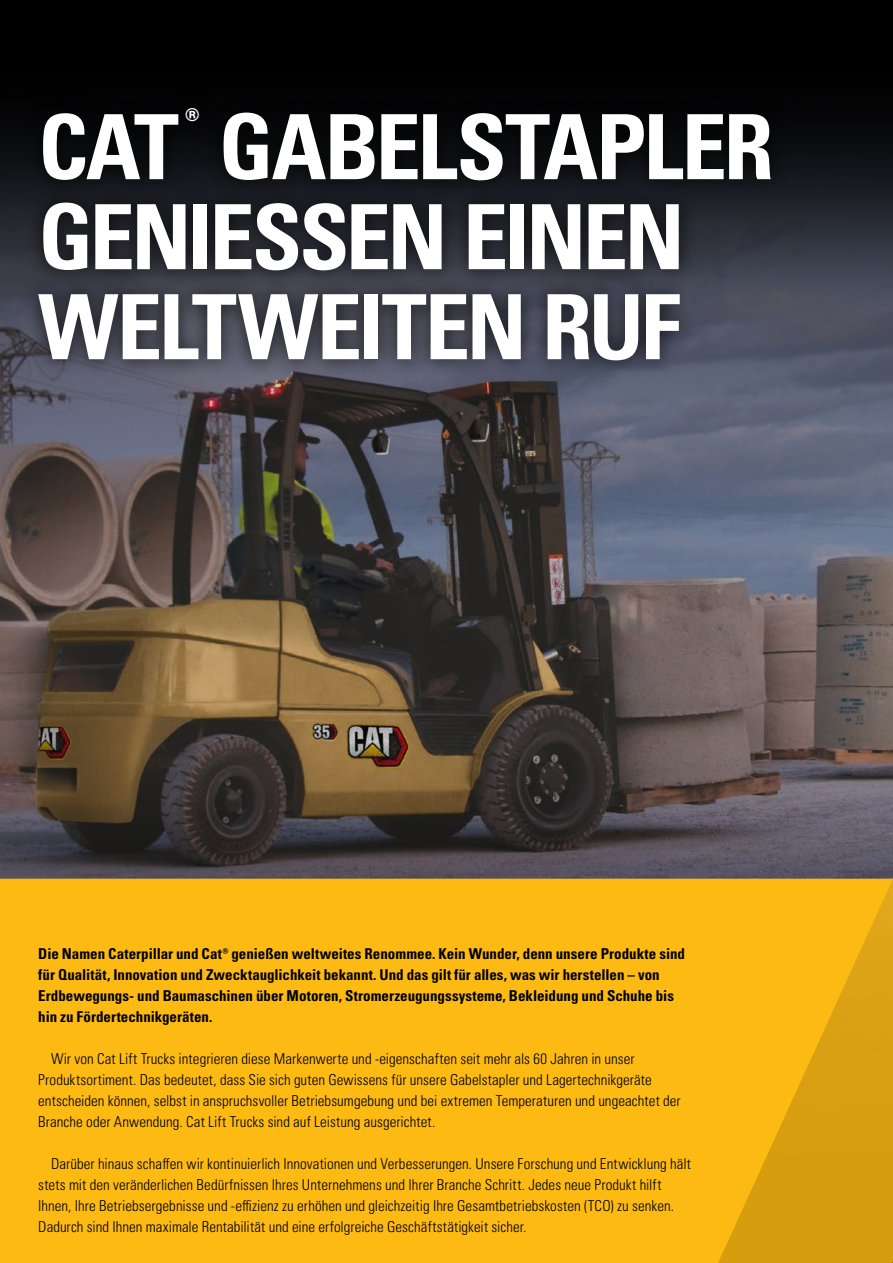
<style>
.page{position:relative;width:893px;height:1263px;background:#fff}
.page>*{position:absolute;margin:0;border:0;box-sizing:border-box;transform-origin:0 0}
.t1{font:90px/90px "Univers LTCYR 67 Bold Cond";letter-spacing:-.035em;color:#fff}
.t2{font:36px "Univers LTCYR 67 Bold Cond";color:#fff}
.t3{font:15px/21px "Univers LTCYR 47 Light Cond";letter-spacing:.005em;color:#000}
.t4{font:15px/21px "Univers LTCYR 67 Bold Cond";color:#000}
</style>
<div class="page">
<img style="left:0;top:0;width:893px;height:879px">
<div style="left:0;top:879px;width:711px;height:384px;background:#fdba12"></div>
<svg style="left:711px;top:879px;width:176px;height:384px;background:#ecae11"></svg>
<svg style="left:887px;top:879px;width:6px;height:384px;background:#d9a013"></svg>
<div style="left:21px;top:91px;width:767px;height:288px;background:#000;opacity:.75"></div>
<h2 class="t2" style="left:185px;top:99px;width:16px">®</h2>
<h1 class="t1" style="left:38px;top:101px;width:737px">CAT GABELSTAPLER</h1>
<h1 class="t1" style="left:38px;top:191px;width:648px">GENIESSEN EINEN<br>WELTWEITEN RUF</h1>
<p class="t4" style="left:38px;top:943px;width:648px">Die Namen Caterpillar und Cat® genießen weltweites Renommee. Kein Wunder, denn unsere Produkte sind für Qualität, Innovation und Zwecktauglichkeit bekannt. Und das gilt für alles, was wir herstellen – von Erdbewegungs- und Baumaschinen über Motoren, Stromerzeugungssysteme, Bekleidung und Schuhe bis hin zu Fördertechnikgeräten.</p>
<p class="t3" style="left:38px;top:1048px;width:644px;text-indent:13px">Wir von Cat Lift Trucks integrieren diese Markenwerte und -eigenschaften seit mehr als 60 Jahren in unser Produktsortiment. Das bedeutet, dass Sie sich guten Gewissens für unsere Gabelstapler und Lagertechnikgeräte entscheiden können, selbst in anspruchsvoller Betriebsumgebung und bei extremen Temperaturen und ungeachtet der Branche oder Anwendung. Cat Lift Trucks sind auf Leistung ausgerichtet.</p>
<p class="t3" style="left:38px;top:1153px;width:654px;text-indent:13px">Darüber hinaus schaffen wir kontinuierlich Innovationen und Verbesserungen. Unsere Forschung und Entwicklung hält stets mit den veränderlichen Bedürfnissen Ihres Unternehmens und Ihrer Branche Schritt. Jedes neue Produkt hilft Ihnen, Ihre Betriebsergebnisse und -effizienz zu erhöhen und gleichzeitig Ihre Gesamtbetriebskosten (TCO) zu senken.<br>Dadurch sind Ihnen maximale Rentabilität und eine erfolgreiche Geschäftstätigkeit sicher.</p>
</div>
